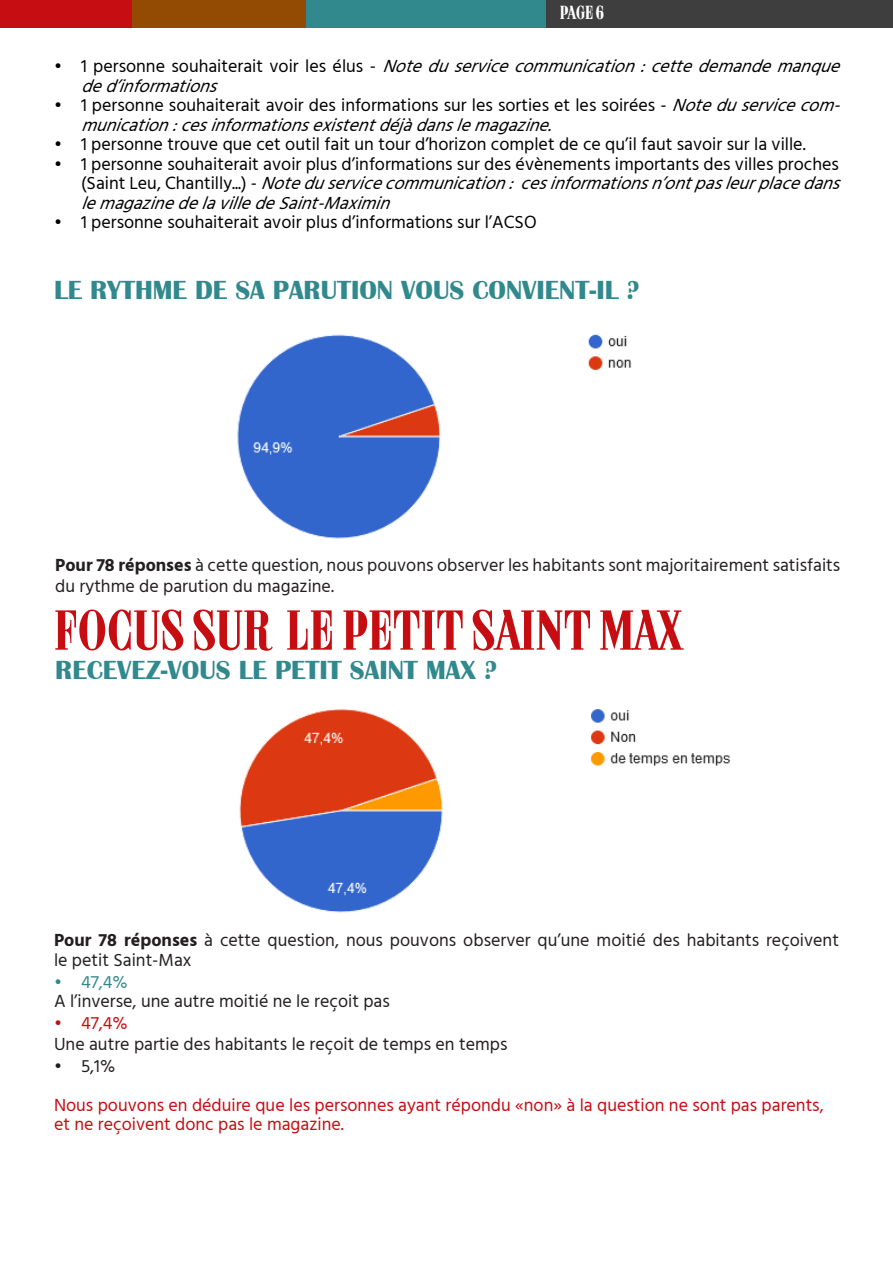
<style>
.page{position:relative;width:893px;height:1263px;background:#fff}
.page>*{position:absolute;margin:0;border:0;box-sizing:border-box;transform-origin:0 0}
.t1{font:54px "ARB08 Extreme Roman AUG 32 CAS Normal";color:#c60d12}
.t2{font:700 27px "Britannic";color:#31898d}
.t3{font:18px/19.5px "Hind";color:#010000}
.t4{font:18px/21.6px "Hind";color:#231f20}
.t5{font:italic 18px/19.5px "Hind";color:#010000}
.t6{font:18px/19.5px "Hind";color:#c60d12}
.t7{font:18px "Hind";color:#31898d}
.t8{font:18px "ARB08 Extreme Roman AUG 32 CAS Normal";color:#fff}
.s1{font-style:normal}
.s2{font-style:italic}
.s3{font-weight:700}
</style>
<div class="page">
<div style="left:546px;top:0;width:347px;height:27px;background:#3e3e3f"></div>
<div style="left:306px;top:0;width:240px;height:27px;background:#31898d"></div>
<div style="left:132px;top:0;width:174px;height:27px;background:#934b03"></div>
<div style="left:0;top:0;width:132px;height:27px;background:#c60d12"></div>
<img style="left:237px;top:334px;width:395px;height:205px">
<img style="left:239px;top:709px;width:492px;height:204px">
<p class="t8" style="left:560px;top:4px;width:46px">PAGE 6</p>
<p class="t5" style="left:81px;top:58px;width:769px;text-indent:-27px"><span class="s1">• 1 p e r s o n n e s o u h a i t e r a i t v o i r l e s é l u s -</span> Noteduservicecommunication:cettedemandemanque ded’informations</p>
<p class="t5" style="left:81px;top:97px;width:769px;text-indent:-27px"><span class="s1">• 1 personne souhaiterait avoir des informations sur les sorties et les soirées -</span> Noteduservicecom&shy;munication:cesinformationsexistentdéjàdanslemagazine.</p>
<p class="t3" style="left:54px;top:136px;width:753px">• 1 personne trouve que cet outil fait un tour d’horizon complet de ce qu’il faut savoir sur la ville.</p>
<p class="t3" style="left:81px;top:155px;width:769px;text-indent:-27px">• 1 personne souhaiterait avoir plus d’informations sur des évènements importants des villes proches ( S a i n t L e u , C h a n t i l l y . . . ) - <span class="s2">Noteduservicecommunication:cesinformationsn’ontpasleurplacedans lemagazinedelavilledeSaint-Maximin</span></p>
<p class="t3" style="left:54px;top:214px;width:484px">• 1 personne souhaiterait avoir plus d’informations sur l’ACSO</p>
<p class="t2" style="left:54px;top:275px;width:587px">LE RYTHME DE SA PARUTION VOUS CONVIENT-IL ?</p>
<p class="t4" style="left:55px;top:555px;width:786px"><span class="s3">Pour 78 réponses</span> à cette question, nous pouvons observer les habitants sont majoritairement satisfaits du rythme de parution du magazine.</p>
<p class="t1" style="left:54px;top:605px;width:628px">FOCUS SUR LE PETIT SAINT MAX</p>
<p class="t2" style="left:55px;top:655px;width:443px">RECEVEZ-VOUS LE PETIT SAINT MAX ?</p>
<p class="t4" style="left:54px;top:932px;width:786px;line-height:19.5px"><span class="s3">Pour 78 réponses</span> à cette question, nous pouvons observer qu’une moitié des habitants reçoivent le petit Saint-Max</p>
<p class="t7" style="left:54px;top:969px;width:75px">• 47,4%</p>
<p class="t4" style="left:54px;top:991px;width:337px">A l’inverse, une autre moitié ne le reçoit pas</p>
<p class="t6" style="left:54px;top:1014px;width:75px">• 47,4%</p>
<p class="t4" style="left:54px;top:1035px;width:455px">Une autre partie des habitants le reçoit de temps en temps</p>
<p class="t4" style="left:54px;top:1056px;width:63px">• 5,1%</p>
<p class="t6" style="left:54px;top:1096px;width:771px">Nous pouvons en déduire que les personnes ayant répondu «non» à la question ne sont pas parents, et ne reçoivent donc pas le magazine.</p>
</div>
